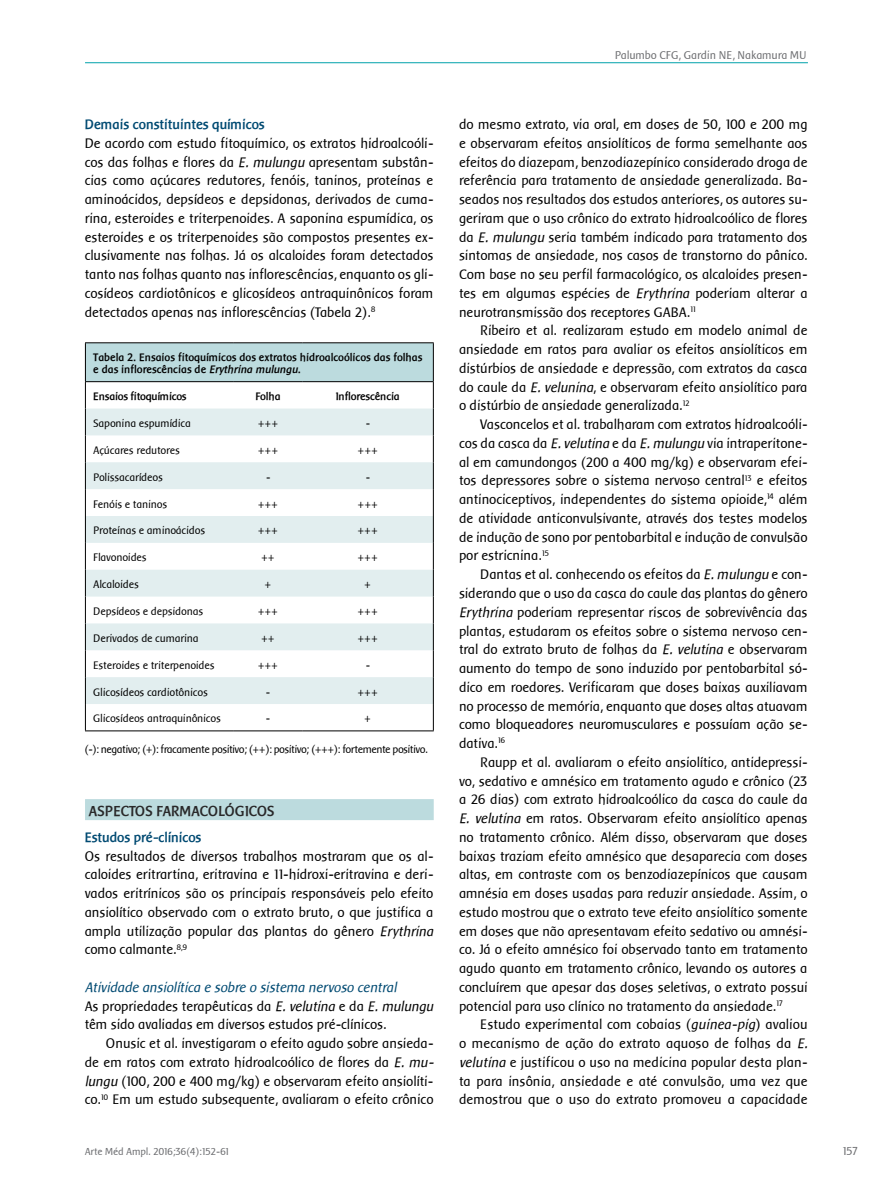
<style>
.page{position:relative;width:893px;height:1191px;background:#fff}
.page>*{position:absolute;margin:0;border:0;box-sizing:border-box;transform-origin:0 0}
.t1{font:700 15px "Baar Sophia";color:#292829}
.t2{font:14.25px/18.8px "Baar Sophia";color:#000;text-align:justify}
.t3{font:700 14.25px "Baar Sophia";color:#004a72}
.t4{font:12px "Baar Sophia";color:#6d6e71}
.t5{font:11.7px "Baar Sophia";color:#6d6e71}
.t6{font:11.25px "Baar Sophia";color:#000}
.t7{font:700 11.25px/12px "Baar Sophia";letter-spacing:.01em;color:#000}
.t8{font:11.25px "Baar Sophia";letter-spacing:-.03em;color:#000}
.t9{font:700 11.25px "Baar Sophia";letter-spacing:-.01em;color:#000}
.t10{font:10.5px "Baar Sophia";color:#6d6e71}
.s1{font-style:italic}
.s2{font-style:italic;color:#004a72}
</style>
<div class="page">
<div style="left:85px;top:799px;width:349px;height:21px;background:#bcdbde"></div>
<div style="left:85px;top:343px;width:348px;height:39px;background:#bcdbde"></div>
<svg style="left:86px;top:408px;width:347px;height:296px;fill:#e2eeef"></svg>
<svg style="left:85px;top:382px;width:1px;height:348px"></svg>
<svg style="left:433px;top:382px;width:1px;height:348px"></svg>
<hr style="left:85px;top:730px;width:149px;height:1px;background:#000">
<hr style="left:234px;top:730px;width:69px;height:1px;background:#000">
<hr style="left:303px;top:730px;width:131px;height:1px;background:#000">
<hr style="left:85px;top:342px;width:149px;height:1px;background:#000">
<hr style="left:85px;top:343px;width:1px;height:38px;background:#000">
<hr style="left:234px;top:342px;width:69px;height:1px;background:#000">
<hr style="left:303px;top:342px;width:131px;height:1px;background:#000">
<hr style="left:433px;top:343px;width:1px;height:38px;background:#000">
<hr style="left:85px;top:381px;width:149px;height:1px;background:#000">
<hr style="left:234px;top:381px;width:69px;height:1px;background:#000">
<hr style="left:303px;top:381px;width:131px;height:1px;background:#000">
<hr style="left:85px;top:62px;width:723px;height:1px;background:#00a2ab">
<p class="t3" style="left:85px;top:117px;width:182px">Demais constituintes químicos</p>
<p class="t2" style="left:85px;top:134px;width:350px">De acordo com estudo fitoquímico, os extratos hidroalcoóli&shy;cos das folhas e flores da <span class="s1">E. mulungu</span> apresentam substân&shy;cias como açúcares redutores, fenóis, taninos, proteínas e aminoácidos, depsídeos e depsidonas, derivados de cuma&shy;rina, esteroides e triterpenoides. A saponina espumídica, os esteroides e os triterpenoides são compostos presentes ex&shy;clusivamente nas folhas. Já os alcaloides foram detectados tanto nas folhas quanto nas inflorescências, enquanto os gli&shy;cosídeos cardiotônicos e glicosídeos antraquinônicos foram detectados apenas nas inflorescências (Tabela 2).<sup>8</sup></p>
<p class="t7" style="left:94px;top:351px;width:331px">Tabela 2. Ensaios fitoquímicos dos extratos hidroalcoólicos das folhas e das inflorescências de <span class="s1">Erythrina mulungu</span>.</p>
<p class="t9" style="left:94px;top:390px;width:95px">Ensaios fitoquímicos</p>
<p class="t7" style="left:256px;top:390px;width:26px">Folha</p>
<p class="t7" style="left:336px;top:390px;width:66px">Inflorescência</p>
<p class="t6" style="left:94px;top:417px;width:99px">Saponina espumídica</p>
<p class="t6" style="left:258px;top:417px;width:22px">+++</p>
<p class="t6" style="left:366px;top:417px;width:6px">-</p>
<p class="t6" style="left:94px;top:444px;width:88px">Açúcares redutores</p>
<p class="t6" style="left:258px;top:444px;width:22px">+++</p>
<p class="t6" style="left:358px;top:444px;width:22px">+++</p>
<p class="t6" style="left:93px;top:471px;width:71px">Polissacarídeos</p>
<p class="t6" style="left:266px;top:471px;width:6px">-</p>
<p class="t6" style="left:366px;top:471px;width:6px">-</p>
<p class="t6" style="left:93px;top:497px;width:75px">Fenóis e taninos</p>
<p class="t6" style="left:258px;top:497px;width:22px">+++</p>
<p class="t6" style="left:358px;top:497px;width:22px">+++</p>
<p class="t6" style="left:93px;top:524px;width:113px">Proteínas e aminoácidos</p>
<p class="t6" style="left:258px;top:524px;width:22px">+++</p>
<p class="t6" style="left:358px;top:524px;width:22px">+++</p>
<p class="t6" style="left:93px;top:551px;width:55px">Flavonoides</p>
<p class="t6" style="left:262px;top:551px;width:15px">++</p>
<p class="t6" style="left:358px;top:551px;width:22px">+++</p>
<p class="t6" style="left:93px;top:578px;width:47px">Alcaloides</p>
<p class="t6" style="left:265px;top:578px;width:8px">+</p>
<p class="t6" style="left:365px;top:578px;width:8px">+</p>
<p class="t6" style="left:93px;top:605px;width:111px">Depsídeos e depsidonas</p>
<p class="t6" style="left:258px;top:605px;width:22px">+++</p>
<p class="t6" style="left:358px;top:605px;width:22px">+++</p>
<p class="t6" style="left:93px;top:632px;width:107px">Derivados de cumarina</p>
<p class="t6" style="left:261px;top:632px;width:15px">++</p>
<p class="t6" style="left:358px;top:632px;width:22px">+++</p>
<p class="t6" style="left:93px;top:659px;width:123px">Esteroides e triterpenoides</p>
<p class="t6" style="left:258px;top:659px;width:22px">+++</p>
<p class="t6" style="left:366px;top:659px;width:6px">-</p>
<p class="t6" style="left:93px;top:685px;width:116px">Glicosídeos cardiotônicos</p>
<p class="t6" style="left:266px;top:685px;width:6px">-</p>
<p class="t6" style="left:358px;top:685px;width:22px">+++</p>
<p class="t6" style="left:93px;top:712px;width:129px">Glicosídeos antraquinônicos</p>
<p class="t6" style="left:266px;top:712px;width:6px">-</p>
<p class="t6" style="left:365px;top:712px;width:8px">+</p>
<p class="t8" style="left:85px;top:743px;width:345px">(-): negativo; (+): fracamente positivo; (++): positivo; (+++): fortemente positivo.</p>
<p class="t1" style="left:89px;top:802px;width:187px">ASPECTOS FARMACOLÓGICOS</p>
<p class="t3" style="left:85px;top:829px;width:118px">Estudos pré-clínicos</p>
<p class="t2" style="left:85px;top:846px;width:350px">Os resultados de diversos trabalhos mostraram que os al&shy;caloides eritrartina, eritravina e 11-hidroxi-eritravina e deri&shy;vados eritrínicos são os principais responsáveis pelo efeito ansiolítico observado com o extrato bruto, o que justifica a ampla utilização popular das plantas do gênero <span class="s1">Erythrina </span>como calmante.<sup>8,9</sup></p>
<p class="t2" style="left:85px;top:977px;width:350px;text-align:left"><span class="s2">Atividade ansiolítica e sobre o sistema nervoso central<br></span>As propriedades terapêuticas da <span class="s1">E. velutina</span> e da <span class="s1">E. mulungu </span>têm sido avaliadas em diversos estudos pré-clínicos.</p>
<p class="t2" style="left:85px;top:1034px;width:350px;text-indent:21px">Onusic et al. investigaram o efeito agudo sobre ansieda&shy;de em ratos com extrato hidroalcoólico de flores da <span class="s1">E. mu&shy;lungu</span> (100, 200 e 400 mg/kg) e observaram efeito ansiolíti&shy;co.<sup>10</sup> Em um estudo subsequente, avaliaram o efeito crônico</p>
<p class="t10" style="left:85px;top:1145px;width:146px">Arte Méd Ampl. 2016;36(4):152-61</p>
<p class="t5" style="left:615px;top:49px;width:193px">Palumbo CFG, Gardin NE, Nakamura MU</p>
<p class="t2" style="left:459px;top:115px;width:350px">do mesmo extrato, via oral, em doses de 50, 100 e 200 mg e observaram efeitos ansiolíticos de forma semelhante aos efeitos do diazepam, benzodiazepínico considerado droga de referência para tratamento de ansiedade generalizada. Ba&shy;seados nos resultados dos estudos anteriores, os autores su&shy;geriram que o uso crônico do extrato hidroalcoólico de flores da <span class="s1">E. mulungu</span> seria também indicado para tratamento dos sintomas de ansiedade, nos casos de transtorno do pânico.<br>Com base no seu perfil farmacológico, os alcaloides presen&shy;tes em algumas espécies de <span class="s1">Erythrina</span> poderiam alterar a neurotransmissão dos receptores GABA.<sup>11</sup></p>
<p class="t2" style="left:459px;top:321px;width:350px;text-indent:21px">Ribeiro et al. realizaram estudo em modelo animal de ansiedade em ratos para avaliar os efeitos ansiolíticos em distúrbios de ansiedade e depressão, com extratos da casca do caule da <span class="s1">E. velunina</span>, e observaram efeito ansiolítico para o distúrbio de ansiedade generalizada.<sup>12</sup></p>
<p class="t2" style="left:459px;top:415px;width:350px;text-indent:21px">Vasconcelos et al. trabalharam com extratos hidroalcoóli&shy;cos da casca da <span class="s1">E. velutina</span> e da <span class="s1">E. mulungu</span> via intraperitone&shy;al em camundongos (200 a 400 mg/kg) e observaram efei&shy;tos depressores sobre o sistema nervoso central<sup>13</sup> e efeitos antinociceptivos, independentes do sistema opioide,<sup>14</sup> além de atividade anticonvulsivante, através dos testes modelos de indução de sono por pentobarbital e indução de convulsão por estricnina.<sup>15</sup></p>
<p class="t2" style="left:459px;top:565px;width:350px;text-indent:21px">Dantas et al. conhecendo os efeitos da <span class="s1">E. mulungu</span> e con&shy;siderando que o uso da casca do caule das plantas do gênero <span class="s1">Erythrina</span> poderiam representar riscos de sobrevivência das plantas, estudaram os efeitos sobre o sistema nervoso cen&shy;tral do extrato bruto de folhas da <span class="s1">E. velutina</span> e observaram aumento do tempo de sono induzido por pentobarbital só&shy;dico em roedores. Verificaram que doses baixas auxiliavam no processo de memória, enquanto que doses altas atuavam como bloqueadores neuromusculares e possuíam ação se&shy;dativa.<sup>16</sup></p>
<p class="t2" style="left:459px;top:752px;width:350px;text-indent:21px">Raupp et al. avaliaram o efeito ansiolítico, antidepressi&shy;vo, sedativo e amnésico em tratamento agudo e crônico (23 a 26 dias) com extrato hidroalcoólico da casca do caule da <span class="s1">E. velutina</span> em ratos. Observaram efeito ansiolítico apenas no tratamento crônico. Além disso, observaram que doses baixas traziam efeito amnésico que desaparecia com doses altas, em contraste com os benzodiazepínicos que causam amnésia em doses usadas para reduzir ansiedade. Assim, o estudo mostrou que o extrato teve efeito ansiolítico somente em doses que não apresentavam efeito sedativo ou amnési&shy;co. Já o efeito amnésico foi observado tanto em tratamento agudo quanto em tratamento crônico, levando os autores a concluírem que apesar das doses seletivas, o extrato possui potencial para uso clínico no tratamento da ansiedade.<sup>17</sup></p>
<p class="t2" style="left:459px;top:1015px;width:350px;text-indent:21px">Estudo experimental com cobaias (<span class="s1">guinea-pig</span>) avaliou o mecanismo de ação do extrato aquoso de folhas da <span class="s1">E. velutina</span> e justificou o uso na medicina popular desta plan&shy;ta para insônia, ansiedade e até convulsão, uma vez que demostrou que o uso do extrato promoveu a capacidade</p>
<p class="t4" style="left:843px;top:1144px;width:16px">157</p>
</div>
